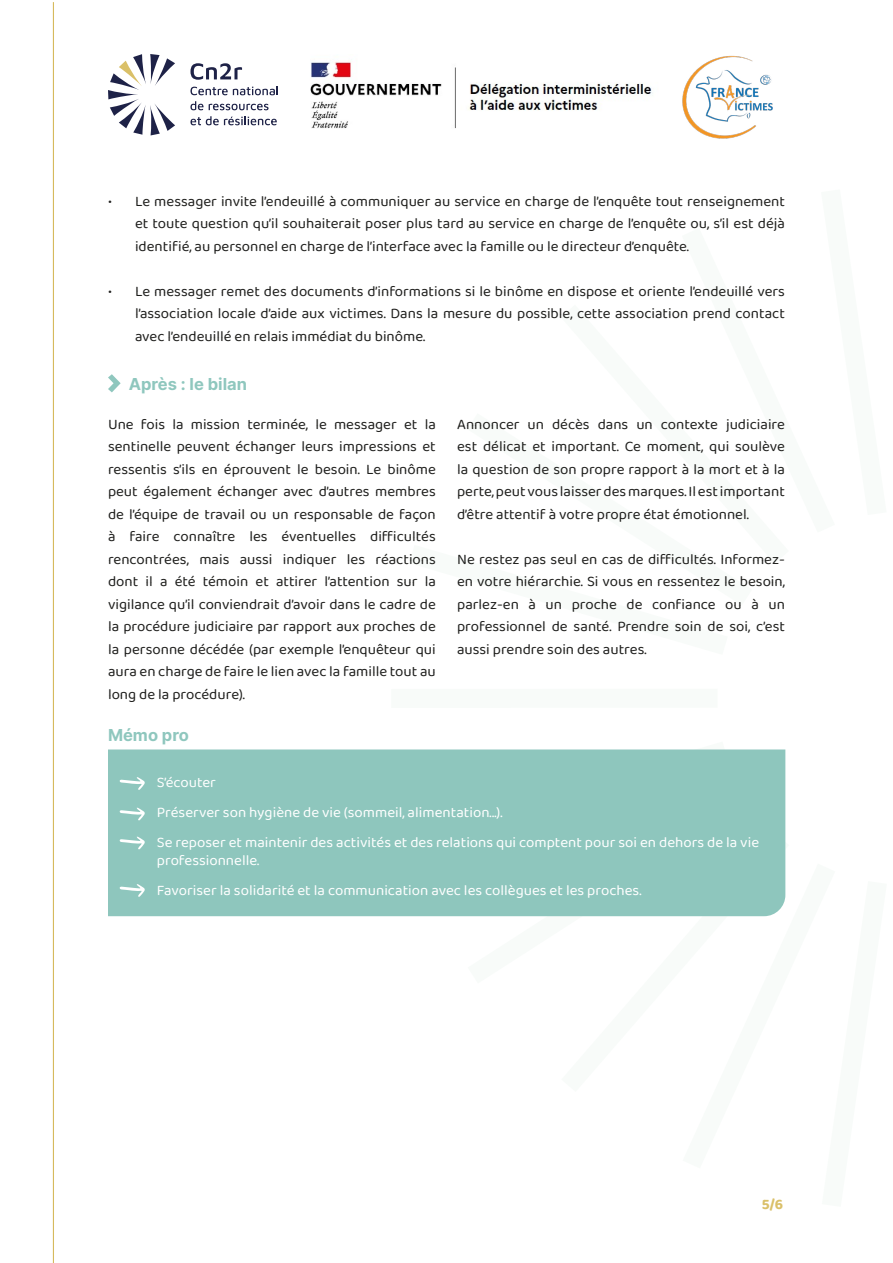
<style>
.page{position:relative;width:893px;height:1263px;background:#fff}
.page>*{position:absolute;margin:0;border:0;box-sizing:border-box;transform-origin:0 0}
.t1{font:700 16.5px "Inter";color:#8fc7be}
.t2{font:15px/22.5px "Baloo 2";color:#1e1e1c;text-align:justify}
.t3{font:15px/30px "Baloo 2";color:#fff}
.t4{font:700 15px "Baloo 2";color:#dac069}
</style>
<div class="page">
<hr style="left:53px;top:2px;width:1px;height:1261px;background:#d6ba5d">
<svg style="left:468px;top:916px;width:284px;height:1px"></svg>
<div style="left:391px;top:689px;width:327px;height:19px;background:#f8fbf9"></div>
<svg style="left:108px;top:374px;width:13px;height:18px"></svg>
<div style="left:108px;top:749px;width:677px;height:167px;background:#8ec6bd"></div>
<svg style="left:120px;top:777px;width:25px;height:13px"></svg>
<svg style="left:120px;top:808px;width:25px;height:13px"></svg>
<svg style="left:120px;top:884px;width:25px;height:13px"></svg>
<svg style="left:120px;top:837px;width:25px;height:13px"></svg>
<svg style="left:108px;top:54px;width:67px;height:81px"></svg>
<svg style="left:190px;top:86px;width:88px;height:9px"></svg>
<svg style="left:190px;top:101px;width:79px;height:9px"></svg>
<svg style="left:190px;top:116px;width:87px;height:9px"></svg>
<svg style="left:190px;top:63px;width:52px;height:17px"></svg>
<img style="left:310px;top:61px;width:342px;height:68px">
<img style="left:682px;top:55px;width:91px;height:84px">
<p class="t2" style="left:135px;top:190px;width:651px;text-indent:-27px">• Le messager invite l’endeuillé à communiquer au service en charge de l’enquête tout renseignement et toute question qu’il souhaiterait poser plus tard au service en charge de l’enquête ou, s’il est déjà identifié, au personnel en charge de l’interface avec la famille ou le directeur d’enquête.</p>
<p class="t2" style="left:135px;top:280px;width:651px;text-indent:-27px">• Le messager remet des documents d’informations si le binôme en dispose et oriente l’endeuillé vers l’association locale d’aide aux victimes. Dans la mesure du possible, cette association prend contact avec l’endeuillé en relais immédiat du binôme.</p>
<p class="t1" style="left:129px;top:372px;width:120px">Après : le bilan</p>
<p class="t2" style="left:108px;top:413px;width:329px">Une fois la mission terminée, le messager et la sentinelle peuvent échanger leurs impressions et ressentis s’ils en éprouvent le besoin. Le binôme peut également échanger avec d’autres membres de l’équipe de travail ou un responsable de façon à faire connaître les éventuelles difficultés rencontrées, mais aussi indiquer les réactions dont il a été témoin et attirer l’attention sur la vigilance qu’il conviendrait d’avoir dans le cadre de la procédure judiciaire par rapport aux proches de la personne décédée (par exemple l’enquêteur qui aura en charge de faire le lien avec la famille tout au long de la procédure).</p>
<p class="t2" style="left:457px;top:413px;width:329px">Annoncer un décès dans un contexte judiciaire est délicat et important. Ce moment, qui soulève la question de son propre rapport à la mort et à la perte, peut vous laisser des marques. Il est important d’être attentif à votre propre état émotionnel.</p>
<p class="t2" style="left:457px;top:548px;width:329px">Ne restez pas seul en cas de difficultés. Informez&shy;en votre hiérarchie. Si vous en ressentez le besoin, parlez-en à un proche de confiance ou à un professionnel de santé. Prendre soin de soi, c’est aussi prendre soin des autres.</p>
<p class="t1" style="left:108px;top:723px;width:82px">Mémo pro</p>
<p class="t3" style="left:157px;top:768px;width:604px">S’écouter<br>Préserver son hygiène de vie (sommeil, alimentation...).<br>Se reposer et maintenir des activités et des relations qui comptent pour soi en dehors de la vie</p>
<p class="t3" style="left:157px;top:846px;width:486px">professionnelle.<br>Favoriser la solidarité et la communication avec les collègues et les proches.</p>
<p class="t4" style="left:762px;top:1194px;width:23px">5/6</p>
</div>
